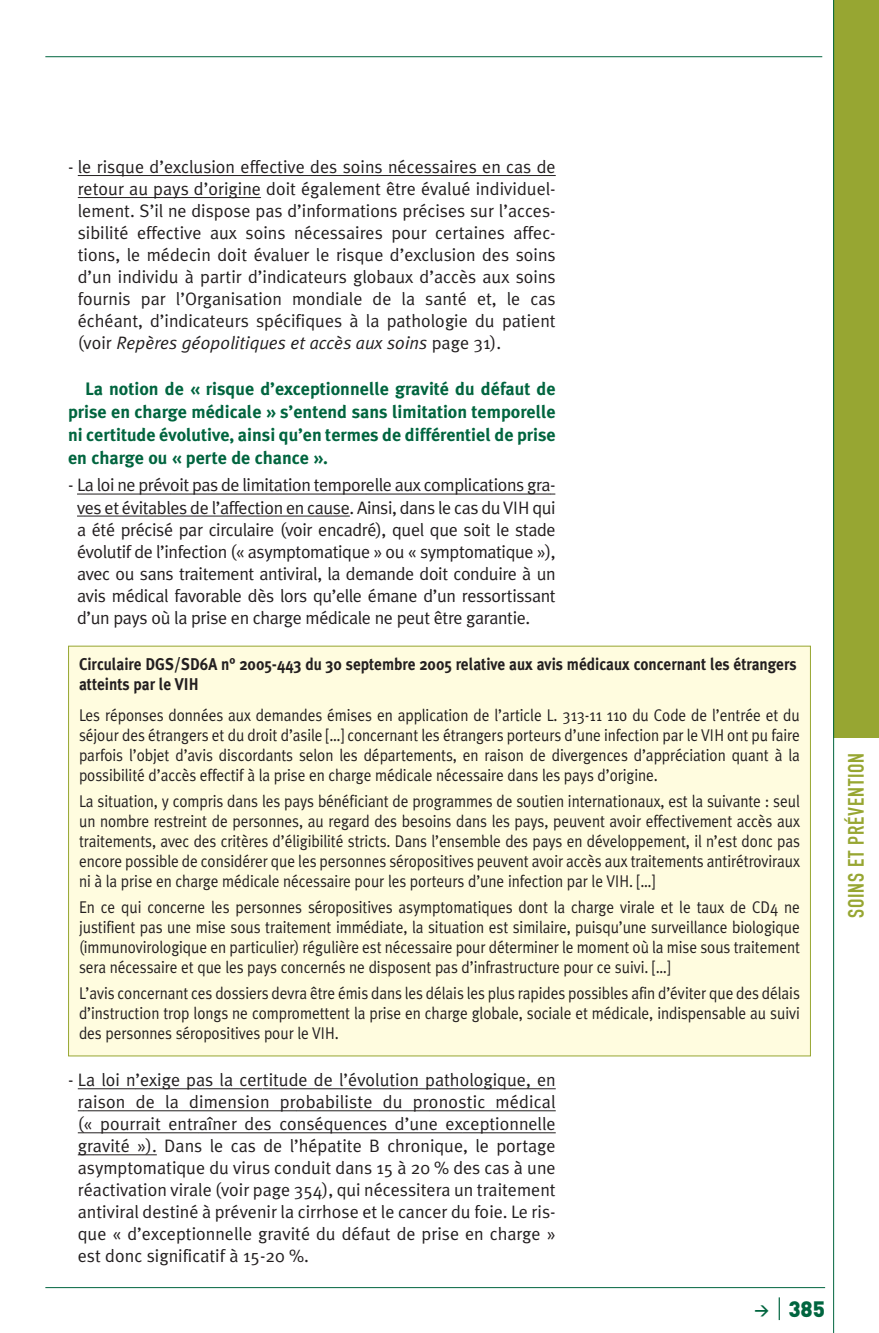
<style>
.page{position:relative;width:879px;height:1333px;background:#fff}
.page>*{position:absolute;margin:0;border:0;box-sizing:border-box;transform-origin:0 0}
.t1{font:22px "DIN Engschrift";letter-spacing:.035em;color:#97a632}
.t2{font:900 22px "DIN";color:#00653f}
.t3{font:18px/22px "Meta Plus Normal";color:#231f20;text-align:justify}
.t4{font:700 18px/23px "Meta Plus";color:#00653f;text-align:justify}
.t5{font:17px/20px "Meta Plus Normal";letter-spacing:-.005em;color:#231f20;text-align:justify;scale:.9 1}
.t6{font:700 17px/20px "Meta Plus";color:#231f20;scale:.9 1}
.s1{font-style:italic}
.s2{font-weight:700;font-size:14.4px}
</style>
<div class="page">
<hr style="left:45px;top:56px;width:777px;height:1px;background:#00653f">
<div style="left:833px;top:0;width:46px;height:737px;background:#97a632"></div>
<hr style="left:833px;top:0;width:1px;height:1332px;background:#00653f">
<hr style="left:778px;top:1297px;width:2px;height:22px;background:#00653f">
<hr style="left:45px;top:1287px;width:780px;height:1px;background:#00653f">
<hr style="left:78px;top:175px;width:103px;height:1px;background:#231f20">
<hr style="left:181px;top:175px;width:115px;height:1px;background:#231f20">
<hr style="left:296px;top:175px;width:164px;height:1px;background:#231f20">
<hr style="left:459px;top:175px;width:97px;height:1px;background:#231f20">
<hr style="left:84px;top:197px;width:177px;height:1px;background:#231f20">
<hr style="left:77px;top:493px;width:93px;height:1px;background:#231f20">
<hr style="left:170px;top:493px;width:196px;height:1px;background:#231f20">
<hr style="left:366px;top:493px;width:176px;height:1px;background:#231f20">
<svg style="left:541px;top:493px;width:14px;height:1px"></svg>
<hr style="left:85px;top:515px;width:265px;height:1px;background:#231f20">
<hr style="left:78px;top:1088px;width:58px;height:1px;background:#231f20">
<hr style="left:135px;top:1088px;width:127px;height:1px;background:#231f20">
<hr style="left:263px;top:1088px;width:103px;height:1px;background:#231f20">
<hr style="left:365px;top:1088px;width:191px;height:1px;background:#231f20">
<hr style="left:84px;top:1110px;width:212px;height:1px;background:#231f20">
<hr style="left:296px;top:1110px;width:133px;height:1px;background:#231f20">
<hr style="left:429px;top:1110px;width:127px;height:1px;background:#231f20">
<hr style="left:78px;top:1132px;width:64px;height:1px;background:#231f20">
<hr style="left:141px;top:1132px;width:58px;height:1px;background:#231f20">
<hr style="left:199px;top:1132px;width:264px;height:1px;background:#231f20">
<hr style="left:462px;top:1132px;width:94px;height:1px;background:#231f20">
<svg style="left:78px;top:1154px;width:15px;height:1px"></svg>
<hr style="left:93px;top:1154px;width:64px;height:1px;background:#231f20">
<div style="left:69px;top:646px;width:741px;height:409px;background:#fffcdf"></div>
<p class="t3" style="left:78px;top:158px;width:479px;text-indent:-10px">- le risque d’exclusion effective des soins nécessaires en cas de retour au pays d’origine doit également être évalué individuel&shy;lement. S’il ne dispose pas d’informations précises sur l’acces&shy;sibilité effective aux soins nécessaires pour certaines affec&shy;tions, le médecin doit évaluer le risque d’exclusion des soins d’un individu à partir d’indicateurs globaux d’accès aux soins fournis par l’Organisation mondiale de la santé et, le cas échéant, d’indicateurs spécifiques à la pathologie du patient (voir <span class="s1">Repères géopolitiques et accès aux soins</span> page 31).</p>
<p class="t4" style="left:68px;top:378px;width:489px;text-indent:17px">La notion de « risque d’exceptionnelle gravité du défaut de prise en charge médicale » s’entend sans limitation temporelle ni certitude évolutive, ainsi qu’en termes de différentiel de prise en charge ou « perte de chance ».</p>
<p class="t3" style="left:77px;top:476px;width:480px;text-indent:-9px">- La loi ne prévoit pas de limitation temporelle aux complications gra&shy;ves et évitables de l’affection en cause. Ainsi, dans le cas du VIH qui a été précisé par circulaire (voir encadré), quel que soit le stade évolutif de l’infection (« asymptomatique » ou « symptomatique »), avec ou sans traitement antiviral, la demande doit conduire à un avis médical favorable dès lors qu’elle émane d’un ressortissant d’un pays où la prise en charge médicale ne peut être garantie.</p>
<p class="t6" style="left:79px;top:655px;width:799px">Circulaire DGS/SD6A n° 2005-443 du 30 septembre 2005 relative aux avis médicaux concernant les étrangers atteints par le VIH</p>
<p class="t5" style="left:79px;top:707px;width:802px">Les réponses données aux demandes émises en application de l’article L. 313-11 11o du Code de l’entrée et du séjour des étrangers et du droit d’asile […] concernant les étrangers porteurs d’une infection par le VIH ont pu faire parfois l’objet d’avis discordants selon les départements, en raison de divergences d’appréciation quant à la possibilité d’accès effectif à la prise en charge médicale nécessaire dans les pays d’origine.</p>
<p class="t5" style="left:79px;top:793px;width:802px">La situation, y compris dans les pays bénéficiant de programmes de soutien internationaux, est la suivante : seul un nombre restreint de personnes, au regard des besoins dans les pays, peuvent avoir effectivement accès aux traitements, avec des critères d’éligibilité stricts. Dans l’ensemble des pays en développement, il n’est donc pas encore possible de considérer que les personnes séropositives peuvent avoir accès aux traitements antirétroviraux ni à la prise en charge médicale nécessaire pour les porteurs d’une infection par le VIH. […]</p>
<p class="t5" style="left:79px;top:898px;width:802px">En ce qui concerne les personnes séropositives asymptomatiques dont la charge virale et le taux de CD4 ne justifient pas une mise sous traitement immédiate, la situation est similaire, puisqu’une surveillance biologique (immunovirologique en particulier) régulière est nécessaire pour déterminer le moment où la mise sous traitement sera nécessaire et que les pays concernés ne disposent pas d’infrastructure pour ce suivi. […]</p>
<p class="t5" style="left:79px;top:984px;width:802px">L’avis concernant ces dossiers devra être émis dans les délais les plus rapides possibles afin d’éviter que des délais d’instruction trop longs ne compromettent la prise en charge globale, sociale et médicale, indispensable au suivi des personnes séropositives pour le VIH.</p>
<p class="t3" style="left:78px;top:1070px;width:479px;text-indent:-10px">- La loi n’exige pas la certitude de l’évolution pathologique, en raison de la dimension probabiliste du pronostic médical (« pourrait entraîner des conséquences d’une exceptionnelle gravité »). Dans le cas de l’hépatite B chronique, le portage asymptomatique du virus conduit dans 15 à 20 % des cas à une réactivation virale (voir page 354), qui nécessitera un traitement antiviral destiné à prévenir la cirrhose et le cancer du foie. Le ris&shy;que « d’exceptionnelle gravité du défaut de prise en charge » est donc significatif à 15-20 %.</p>
<p class="t2" style="left:754px;top:1301px;width:72px"><span class="s2">&gt;</span> 385</p>
<p class="t1" style="left:848px;top:918px;width:166px;rotate:-90deg">SOINS ET PRÉVENTION</p>
</div>
